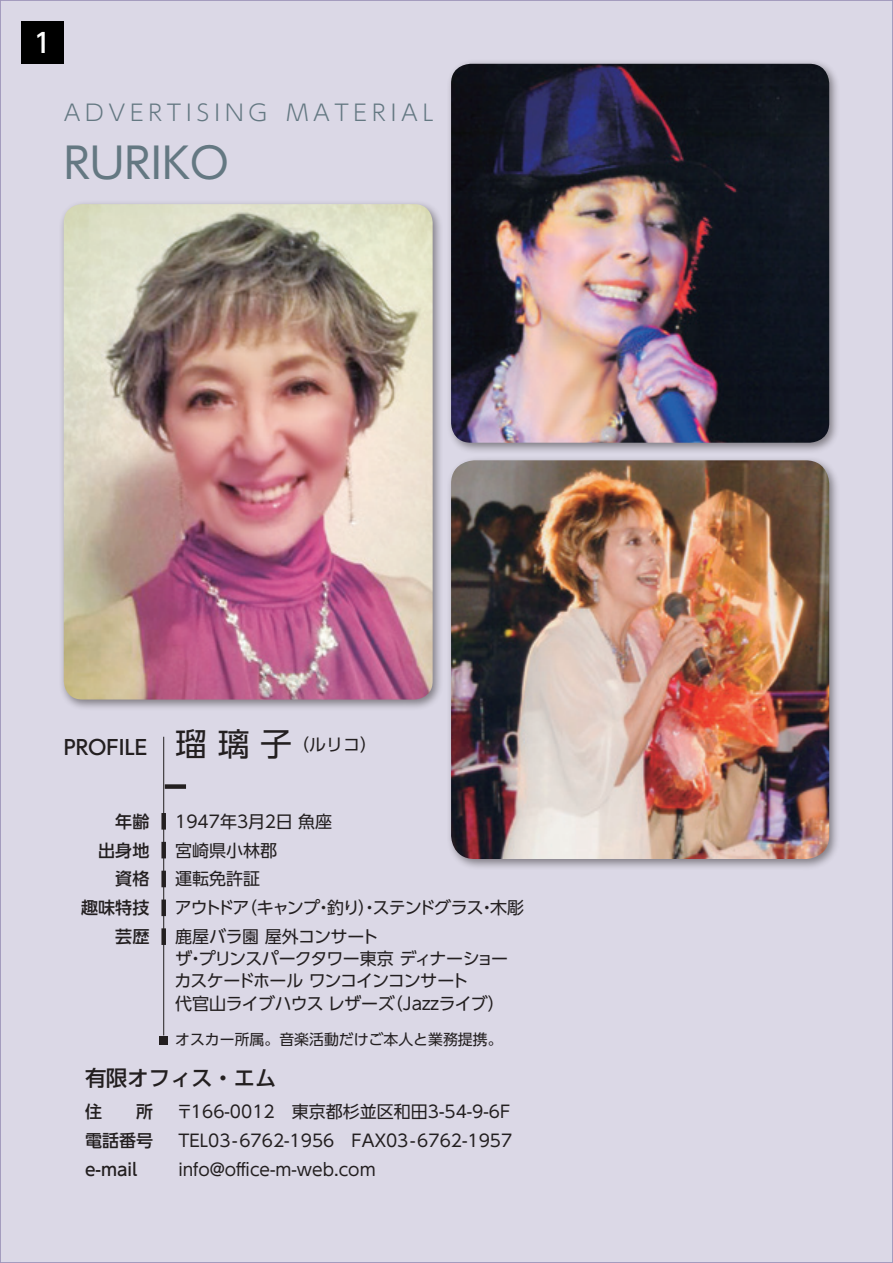
<style>
.page{position:relative;width:893px;height:1263px;background:#dbd8e6}
.page>*{position:absolute;margin:0;border:0;box-sizing:border-box;transform-origin:0 0}
.t1{font:42.45px "UD Shin Go Pr 6 N";color:#647882}
.t2{font:31.95px "UD Shin Go Pr 6 N";color:#231f20}
.t3{font:500 26.55px "UD Shin Go Pr 6 N";color:#fff}
.t4{font:300 22.35px "UD Shin Go Pr 6 N";letter-spacing:.21em;color:#647882}
.t5{font:500 21.3px "UD Shin Go Pr 6 N";color:#231f20}
.t6{font:500 20.25px "UD Shin Go Pr 6 N";color:#231f20}
.t7{font:16.95px "UD Shin Go Pr 6 N";color:#231f20}
.t8{font:16.95px "UD Shin Go Pr 6 N";letter-spacing:-.05em;color:#231f20}
.t9{font:500 16.95px "UD Shin Go Pr 6 N";color:#231f20}
.t10{font:16.95px "UD Shin Go Pr 6 N";letter-spacing:-.02em;color:#231f20}
.t11{font:16.95px "UD Shin Go Pr 6 N";letter-spacing:-.055em;color:#231f20}
.t12{font:14.85px "UD Shin Go Pr 6 N";color:#231f20}
</style>
<div class="page">
<div style="left:21px;top:21px;width:43px;height:43px;background:#000"></div>
<div style="left:59px;top:199px;width:385px;height:512px;background:#231f20;opacity:.5"></div>
<img style="left:64px;top:204px;width:369px;height:495px">
<div style="left:446px;top:455px;width:395px;height:415px;background:#231f20;opacity:.5"></div>
<img style="left:451px;top:460px;width:378px;height:399px">
<div style="left:446px;top:59px;width:395px;height:395px;background:#231f20;opacity:.5"></div>
<img style="left:451px;top:64px;width:378px;height:379px">
<hr style="left:163px;top:737px;width:1px;height:298px;background:#231f20">
<div style="left:165px;top:784px;width:21px;height:5px;background:#231f20"></div>
<div style="left:159px;top:1036px;width:9px;height:8px;background:#231f20"></div>
<div style="left:161px;top:813px;width:5px;height:17px;background:#231f20"></div>
<div style="left:161px;top:871px;width:5px;height:16px;background:#231f20"></div>
<div style="left:161px;top:842px;width:5px;height:16px;background:#231f20"></div>
<div style="left:161px;top:928px;width:5px;height:17px;background:#231f20"></div>
<div style="left:161px;top:899px;width:5px;height:17px;background:#231f20"></div>
<p class="t3" style="left:34px;top:21px;width:19px">1</p>
<p class="t4" style="left:64px;top:95px;width:205px">ADVERTISING</p>
<p class="t1" style="left:64px;top:128px;width:166px">RURIKO</p>
<p class="t4" style="left:286px;top:95px;width:149px">MATERIAL</p>
<p class="t6" style="left:64px;top:730px;width:85px">PROFILE</p>
<p class="t9" style="left:115px;top:808px;width:36px">年齢</p>
<p class="t9" style="left:98px;top:836px;width:53px">出身地</p>
<p class="t9" style="left:115px;top:865px;width:36px">資格</p>
<p class="t9" style="left:81px;top:894px;width:70px">趣味特技</p>
<p class="t9" style="left:115px;top:923px;width:36px">芸歴</p>
<p class="t2" style="left:175px;top:718px;width:118px">瑠璃子</p>
<p class="t7" style="left:292px;top:730px;width:87px">（ルリコ(</p>
<p class="t7" style="left:175px;top:808px;width:159px">1947年3月2日魚座</p>
<p class="t7" style="left:175px;top:836px;width:104px">宮崎県小林郡</p>
<p class="t7" style="left:175px;top:865px;width:87px">運転免許証</p>
<p class="t7" style="left:240px;top:894px;width:139px">（キャンプ釣り）・</p>
<p class="t8" style="left:373px;top:894px;width:153px">ステンドグラス木彫</p>
<p class="t7" style="left:175px;top:894px;width:76px">アウトドア</p>
<p class="t10" style="left:175px;top:923px;width:205px">鹿屋バラ園屋外コンサート</p>
<p class="t8" style="left:175px;top:945px;width:334px">ザプリンスパークタワー東京ディナーショー</p>
<p class="t7" style="left:315px;top:894px;width:19px">・</p>
<p class="t7" style="left:478px;top:894px;width:19px">・</p>
<p class="t7" style="left:187px;top:945px;width:19px">・</p>
<p class="t11" style="left:174px;top:967px;width:295px">カスケードホールワンコインコンサート</p>
<p class="t7" style="left:386px;top:990px;width:121px">（Jazzライブ(</p>
<p class="t10" style="left:175px;top:990px;width:221px">代官山ライブハウスレザーズ</p>
<p class="t12" style="left:175px;top:1028px;width:329px">オスカー所属。音楽活動だけご本人と業務提携。</p>
<p class="t5" style="left:85px;top:1061px;width:193px">有限オフィス・エム</p>
<p class="t9" style="left:85px;top:1098px;width:70px">住　　所</p>
<p class="t9" style="left:85px;top:1127px;width:70px">電話番号</p>
<p class="t9" style="left:85px;top:1156px;width:54px">e-mail</p>
<p class="t7" style="left:176px;top:1098px;width:336px">〒166-0012　東京都杉並区和田3-54-9-6F</p>
<p class="t7" style="left:178px;top:1127px;width:335px">TEL03-6762-1956　FAX03-6762-1957</p>
<p class="t7" style="left:178px;top:1156px;width:199px">info@office m- -web.com</p>
</div>
